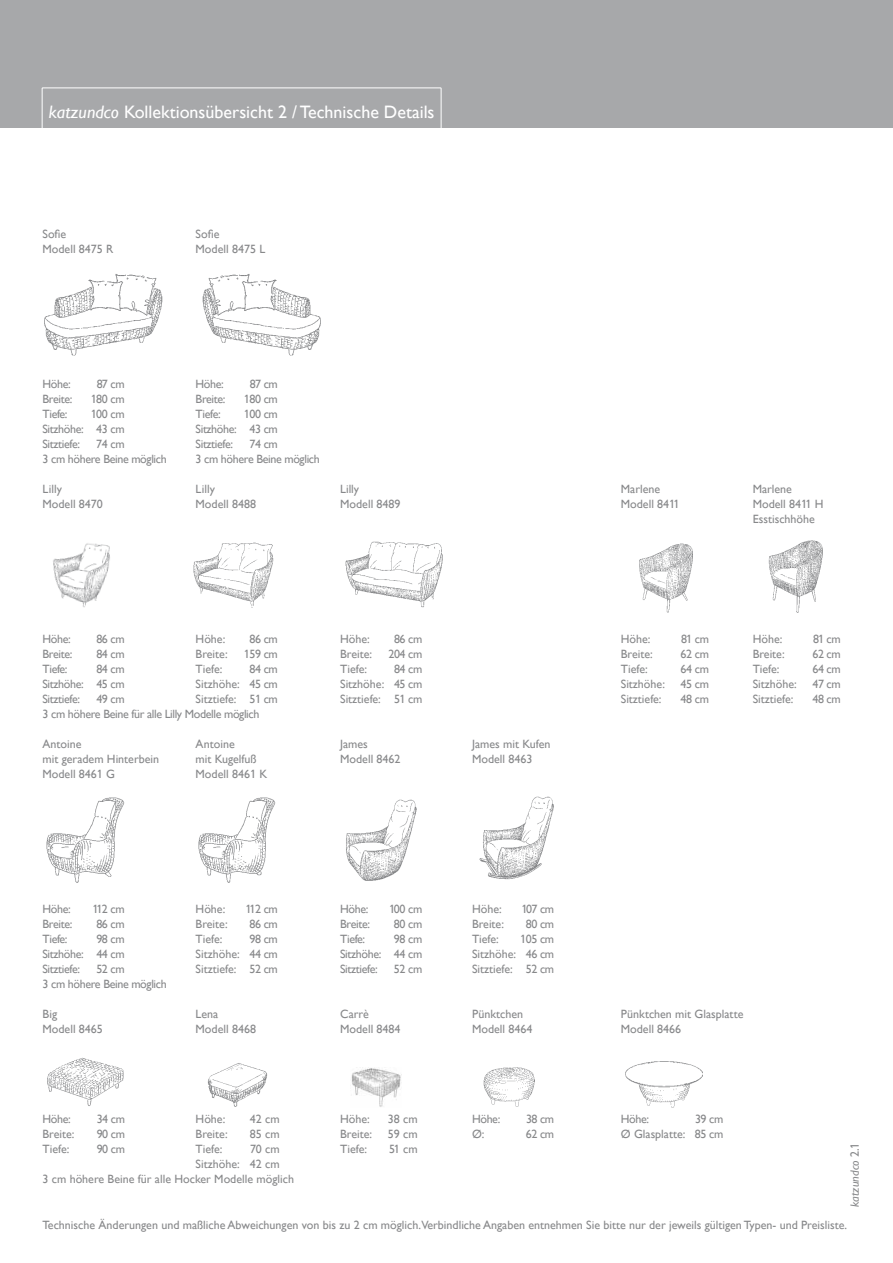
<style>
.page{position:relative;width:893px;height:1263px;background:#fff}
.page>*{position:absolute;margin:0;border:0;box-sizing:border-box;transform-origin:0 0}
.t1{font:18px "Gill Sans";color:#fff}
.t2{font:12px/15px "Gill Sans";color:#87888a}
.t3{font:12px/15px "Gill Sans";letter-spacing:-.03em;color:#87888a;text-align:center}
.t4{font:12px/15px "Gill Sans For Saab";color:#87888a}
.t5{font:italic 12px "Gill Sans";color:#87888a}
.s1{font-style:italic}
.s2{font-family:"Gill Sans For Saab"}
.s3{font-family:"Gill Sans"}
.s4{font-family:"Gill Sans For Saab";font-style:normal}
</style>
<div class="page">
<img style="left:479px;top:796px;width:75px;height:84px">
<img style="left:346px;top:799px;width:71px;height:82px">
<img style="left:53px;top:543px;width:57px;height:65px">
<img style="left:345px;top:541px;width:98px;height:67px">
<img style="left:193px;top:542px;width:81px;height:66px">
<img style="left:198px;top:797px;width:78px;height:86px">
<img style="left:46px;top:797px;width:79px;height:86px">
<img style="left:47px;top:1057px;width:77px;height:49px">
<img style="left:483px;top:1067px;width:51px;height:39px">
<img style="left:208px;top:1063px;width:59px;height:44px">
<img style="left:639px;top:543px;width:54px;height:70px">
<img style="left:44px;top:274px;width:119px;height:82px">
<img style="left:351px;top:1067px;width:51px;height:40px">
<img style="left:625px;top:1062px;width:77px;height:45px">
<img style="left:202px;top:274px;width:119px;height:82px">
<img style="left:768px;top:540px;width:55px;height:73px">
<div style="left:0;top:0;width:893px;height:128px;background:#a7a8aa"></div>
<svg style="left:41px;top:87px;width:401px;height:41px"></svg>
<p class="t1" style="left:49px;top:101px;width:387px"><span class="s1">katzundco</span> Kollektionsübersicht 2 / Technische Details</p>
<p class="t2" style="left:43px;top:226px;width:73px">Sofie<br>Modell 8475 R</p>
<p class="t2" style="left:196px;top:226px;width:71px">Sofie<br>Modell 8475 L</p>
<p class="t3" style="left:43px;top:376px;width:126px;text-align:left">Höhe:<br>Breite:<br>Tiefe:<br>Sitzhöhe:<br>Sitztiefe:<br>3 cm höhere Beine möglich</p>
<p class="t3" style="left:91px;top:376px;width:36px"><span class="s2">87</span> cm<br><span class="s2">1</span>80 cm<br><span class="s2">1</span>00 cm<br>43 cm<br>74 cm</p>
<p class="t2" style="left:43px;top:481px;width:62px"><span class="s2">Lilly<br></span>Modell 8470</p>
<p class="t3" style="left:196px;top:376px;width:126px;text-align:left">Höhe:<br>Breite:<br>Tiefe:<br>Sitzhöhe:<br>Sitztiefe:<br>3 cm höhere Beine möglich</p>
<p class="t3" style="left:244px;top:376px;width:36px"><span class="s2">87</span> cm<br><span class="s2">1</span>80 cm<br><span class="s2">1</span>00 cm<br>43 cm<br>74 cm</p>
<p class="t2" style="left:196px;top:481px;width:62px"><span class="s2">Lilly<br></span>Modell 8488</p>
<p class="t2" style="left:340px;top:481px;width:62px">Lilly<br>Modell 8489</p>
<p class="t3" style="left:43px;top:631px;width:218px;text-align:left">Höhe:<br>Breite:<br>Tiefe:<br>Sitzhöhe:<br>Sitztiefe:<br>3 cm höhere Beine für alle Lilly Modelle möglich</p>
<p class="t2" style="left:196px;top:631px;width:46px">Höhe:<br>Breite:<br>Tiefe:<br>Sitzhöhe:<br>Sitztiefe:</p>
<p class="t2" style="left:340px;top:631px;width:46px">Höhe:<br>Breite:<br>Tiefe:<br>Sitzhöhe:<br>Sitztiefe:</p>
<p class="t2" style="left:96px;top:631px;width:30px;text-align:justify"><span class="s2">86</span> cm 84 cm 84 cm 45 cm 49 cm</p>
<p class="t3" style="left:388px;top:631px;width:36px"><span class="s2">86</span> cm<br>204 cm<br>84 cm<br>45 cm<br>5<span class="s2">1</span> cm</p>
<p class="t3" style="left:244px;top:631px;width:36px"><span class="s2">86</span> cm<br><span class="s2">1</span>59 cm<br>84 cm<br>45 cm<br>5<span class="s2">1</span> cm</p>
<p class="t2" style="left:43px;top:736px;width:118px">Antoine<br>mit geradem Hinterbein<br>Modell 846<span class="s2">1 G</span></p>
<p class="t4" style="left:196px;top:736px;width:73px">Antoine<br>mit Kugelfuß<br><span class="s3">Modell 846</span>1 K</p>
<p class="t2" style="left:340px;top:736px;width:62px">James<br>Modell 8462</p>
<p class="t4" style="left:472px;top:736px;width:80px">James mit Kufen<br><span class="s3">Modell 8463</span></p>
<p class="t3" style="left:43px;top:901px;width:126px;text-align:left">Höhe:<br>Breite:<br>Tiefe:<br>Sitzhöhe:<br>Sitztiefe:<br>3 cm höhere Beine möglich</p>
<p class="t2" style="left:196px;top:901px;width:46px">Höhe:<br>Breite:<br>Tiefe:<br>Sitzhöhe:<br>Sitztiefe:</p>
<p class="t3" style="left:340px;top:901px;width:43px;text-align:left">Höhe:<br>Breite:<br>Tiefe:<br>Sitzhöhe:<br>Sitztiefe:</p>
<p class="t3" style="left:389px;top:901px;width:35px"><span class="s2">100</span> cm<br>80 cm<br>98 cm<br>44 cm<br>52 cm</p>
<p class="t3" style="left:520px;top:901px;width:36px"><span class="s2">107</span> cm<br>80 cm<br><span class="s2">1</span>05 cm<br>46 cm<br>52 cm</p>
<p class="t2" style="left:472px;top:901px;width:46px">Höhe:<br>Breite:<br>Tiefe:<br>Sitzhöhe:<br>Sitztiefe:</p>
<p class="t3" style="left:92px;top:901px;width:34px"><span class="s2">11</span>2 cm<br>86 cm<br>98 cm<br>44 cm<br>52 cm</p>
<p class="t3" style="left:245px;top:901px;width:34px"><span class="s2">11</span>2 cm<br>86 cm<br>98 cm<br>44 cm<br>52 cm</p>
<p class="t2" style="left:43px;top:1006px;width:62px"><span class="s2">Big<br></span>Modell 846<span class="s2">5</span></p>
<p class="t2" style="left:196px;top:1006px;width:62px"><span class="s2">Lena<br></span>Modell 846<span class="s2">8</span></p>
<p class="t2" style="left:340px;top:1006px;width:62px"><span class="s2">Carrè<br></span>Modell 8484</p>
<p class="t4" style="left:472px;top:1006px;width:62px">Pünktchen<br><span class="s3">Modell 846</span>4</p>
<p class="t2" style="left:43px;top:1111px;width:34px">Höhe:<br>Breite:<br>Tiefe:</p>
<p class="t2" style="left:43px;top:1171px;width:253px">3 cm höhere Beine für alle Hocker Modelle möglich</p>
<p class="t2" style="left:97px;top:1111px;width:30px;text-align:justify"><span class="s2">34</span> cm 90 cm 90 cm</p>
<p class="t2" style="left:196px;top:1111px;width:46px">Höhe:<br>Breite:<br>Tiefe:<br>Sitzhöhe:</p>
<p class="t2" style="left:250px;top:1111px;width:31px;text-align:justify">42 cm 85 cm <span class="s2">70</span> cm 42 cm</p>
<p class="t2" style="left:340px;top:1111px;width:34px">Höhe:<br>Breite:<br>Tiefe:</p>
<p class="t2" style="left:388px;top:1111px;width:31px;text-align:justify">38 cm 59 cm <span class="s2">51</span> cm</p>
<p class="t2" style="left:472px;top:1111px;width:30px">Höhe:<br>Ø:</p>
<p class="t2" style="left:526px;top:1111px;width:30px"><span class="s2">38</span> cm<br>62 cm</p>
<p class="t2" style="left:621px;top:481px;width:60px">Marlene<br>Modell 84<span class="s2">11</span></p>
<p class="t2" style="left:753px;top:481px;width:72px">Marlene<br>Modell 84<span class="s2">11 H<br>Esstischhöhe</span></p>
<p class="t2" style="left:621px;top:631px;width:46px">Höhe:<br>Breite:<br>Tiefe:<br>Sitzhöhe:<br>Sitztiefe:</p>
<p class="t2" style="left:680px;top:631px;width:30px;text-align:justify"><span class="s2">81</span> cm 62 cm 64 cm 45 cm 48 cm</p>
<p class="t2" style="left:753px;top:631px;width:46px">Höhe:<br>Breite:<br>Tiefe:<br>Sitzhöhe:<br>Sitztiefe:</p>
<p class="t2" style="left:812px;top:631px;width:30px;text-align:justify"><span class="s2">81</span> cm 62 cm 64 cm 47 cm 48 cm</p>
<p class="t4" style="left:621px;top:1006px;width:124px">Pünktchen mit Glasplatte<br><span class="s3">Modell 846</span>6</p>
<p class="t2" style="left:621px;top:1111px;width:66px">Höhe:<br>Ø Glasplatte:</p>
<p class="t2" style="left:695px;top:1111px;width:30px"><span class="s2">39</span> cm<br>85 cm</p>
<p class="t5" style="left:848px;top:1207px;width:65px;rotate:-90deg">katzundco <span class="s4">2.1</span></p>
<p class="t2" style="left:43px;top:1217px;width:806px">Technische Änderungen und maßliche Abweichungen von bis zu 2 cm möglich.Verbindliche Angaben entnehmen Sie bitte nur der jeweils gültigen Typen- und Preisliste.</p>
</div>
